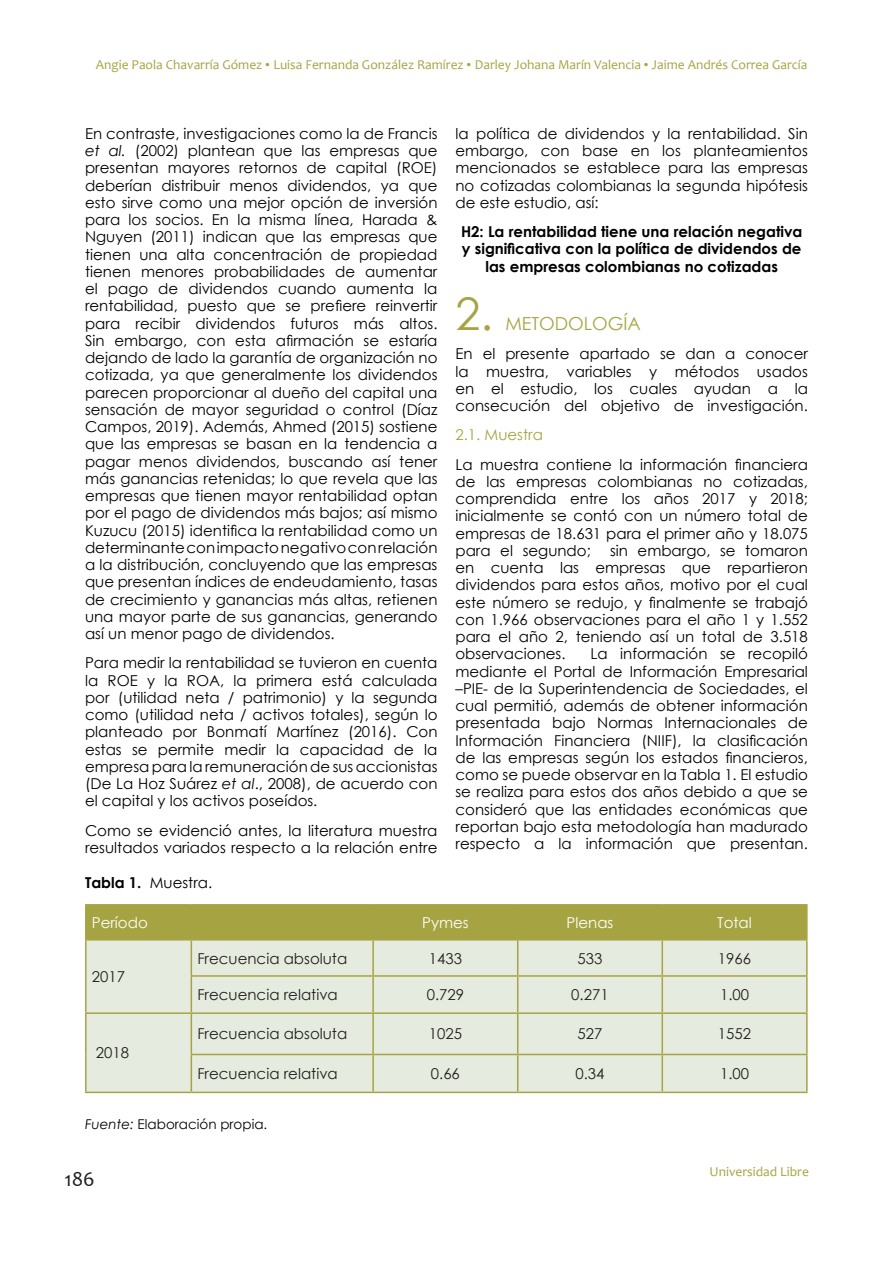
<style>
.page{position:relative;width:893px;height:1263px;background:#fff}
.page>*{position:absolute;margin:0;border:0;box-sizing:border-box;transform-origin:0 0}
.Titulo_1{font:45px "Century Gothic";color:#a6a442}
.t1{font:21px "Candara";color:#231f20}
.Titulo_1-2{font:18px "Century Gothic";color:#a6a442}
.Titulo_1-3{font:15px/17.2px "Century Gothic";color:#000;text-align:justify}
.Titulo_1-4{font:15px "Century Gothic";color:#231f20}
.Titulo_1-5{font:700 15px/17.2px "Century Gothic";color:#000;text-align:center}
.Titulo_1-6{font:15px "Century Gothic";color:#fff}
.Titulo_1-7{font:15px "Century Gothic";color:#a6a442}
.t2{font:13.5px "Candara";color:#a6a442}
.Titulo_1-8{font:13.5px "Century Gothic";color:#000}
.s1{font-family:"Times New Roman"}
.s2{font-style:italic}
.s3{font-weight:700}
</style>
<div class="page">
<div style="left:87px;top:905px;width:719px;height:34px;background:#a6a442"></div>
<div style="left:87px;top:940px;width:719px;height:152px;background:#e5ebde"></div>
<hr style="left:85px;top:904px;width:106px;height:1px;background:#a6a442">
<hr style="left:85px;top:905px;width:2px;height:34px;background:#a6a442">
<hr style="left:191px;top:904px;width:182px;height:1px;background:#a6a442">
<hr style="left:191px;top:905px;width:1px;height:34px;background:#a6a442">
<hr style="left:373px;top:904px;width:145px;height:1px;background:#a6a442">
<hr style="left:372px;top:905px;width:2px;height:34px;background:#a6a442">
<hr style="left:518px;top:904px;width:144px;height:1px;background:#a6a442">
<hr style="left:517px;top:905px;width:1px;height:34px;background:#a6a442">
<hr style="left:662px;top:904px;width:146px;height:1px;background:#a6a442">
<hr style="left:661px;top:905px;width:2px;height:34px;background:#a6a442">
<hr style="left:806px;top:905px;width:2px;height:34px;background:#a6a442">
<hr style="left:85px;top:939px;width:106px;height:1px;background:#a6a442">
<hr style="left:85px;top:940px;width:2px;height:36px;background:#a6a442">
<hr style="left:85px;top:976px;width:2px;height:36px;background:#a6a442">
<hr style="left:191px;top:939px;width:182px;height:1px;background:#a6a442">
<hr style="left:191px;top:940px;width:1px;height:35px;background:#a6a442">
<hr style="left:373px;top:939px;width:145px;height:1px;background:#a6a442">
<hr style="left:372px;top:940px;width:2px;height:35px;background:#a6a442">
<hr style="left:518px;top:939px;width:144px;height:1px;background:#a6a442">
<hr style="left:517px;top:940px;width:1px;height:35px;background:#a6a442">
<hr style="left:662px;top:939px;width:146px;height:1px;background:#a6a442">
<hr style="left:661px;top:940px;width:2px;height:35px;background:#a6a442">
<hr style="left:806px;top:940px;width:2px;height:35px;background:#a6a442">
<hr style="left:191px;top:975px;width:182px;height:2px;background:#a6a442">
<hr style="left:191px;top:977px;width:1px;height:35px;background:#a6a442">
<hr style="left:373px;top:975px;width:145px;height:2px;background:#a6a442">
<hr style="left:372px;top:977px;width:2px;height:35px;background:#a6a442">
<hr style="left:518px;top:975px;width:144px;height:2px;background:#a6a442">
<hr style="left:517px;top:977px;width:1px;height:35px;background:#a6a442">
<hr style="left:662px;top:975px;width:146px;height:2px;background:#a6a442">
<hr style="left:661px;top:977px;width:2px;height:35px;background:#a6a442">
<hr style="left:806px;top:977px;width:2px;height:35px;background:#a6a442">
<hr style="left:85px;top:1012px;width:106px;height:2px;background:#a6a442">
<hr style="left:85px;top:1014px;width:2px;height:40px;background:#a6a442">
<hr style="left:85px;top:1054px;width:2px;height:38px;background:#a6a442">
<hr style="left:85px;top:1092px;width:106px;height:1px;background:#a6a442">
<hr style="left:191px;top:1012px;width:182px;height:2px;background:#a6a442">
<hr style="left:191px;top:1014px;width:1px;height:40px;background:#a6a442">
<hr style="left:373px;top:1012px;width:145px;height:2px;background:#a6a442">
<hr style="left:372px;top:1014px;width:2px;height:40px;background:#a6a442">
<hr style="left:518px;top:1012px;width:144px;height:2px;background:#a6a442">
<hr style="left:517px;top:1014px;width:1px;height:40px;background:#a6a442">
<hr style="left:662px;top:1012px;width:146px;height:2px;background:#a6a442">
<hr style="left:661px;top:1014px;width:2px;height:40px;background:#a6a442">
<hr style="left:806px;top:1014px;width:2px;height:40px;background:#a6a442">
<hr style="left:191px;top:1054px;width:182px;height:1px;background:#a6a442">
<hr style="left:191px;top:1055px;width:1px;height:37px;background:#a6a442">
<hr style="left:373px;top:1054px;width:145px;height:1px;background:#a6a442">
<hr style="left:372px;top:1055px;width:2px;height:37px;background:#a6a442">
<hr style="left:518px;top:1054px;width:144px;height:1px;background:#a6a442">
<hr style="left:517px;top:1055px;width:1px;height:37px;background:#a6a442">
<hr style="left:662px;top:1054px;width:146px;height:1px;background:#a6a442">
<hr style="left:661px;top:1055px;width:2px;height:37px;background:#a6a442">
<hr style="left:806px;top:1055px;width:2px;height:37px;background:#a6a442">
<hr style="left:191px;top:1092px;width:182px;height:1px;background:#a6a442">
<hr style="left:373px;top:1092px;width:145px;height:1px;background:#a6a442">
<hr style="left:518px;top:1092px;width:144px;height:1px;background:#a6a442">
<hr style="left:662px;top:1092px;width:146px;height:1px;background:#a6a442">
<p class="t2" style="left:96px;top:56px;width:713px">Angie Paola Chavarría Gómez <span class="s1">•</span> Luisa Fernanda González Ramírez <span class="s1">•</span> Darley Johana Marín Valencia <span class="s1">•</span> Jaime Andrés Correa García</p>
<p class="Titulo_1-3" style="left:85px;top:125px;width:354px">En contraste, investigaciones como la de Francis <span class="s2">et al.</span> (2002) plantean que las empresas que presentan mayores retornos de capital (ROE) deberían distribuir menos dividendos, ya que esto sirve como una mejor opción de inversión para los socios. En la misma línea, Harada &amp; Nguyen (2011) indican que las empresas que tienen una alta concentración de propiedad tienen menores probabilidades de aumentar el pago de dividendos cuando aumenta la rentabilidad, puesto que se prefiere reinvertir para recibir dividendos futuros más altos.<br>Sin embargo, con esta afirmación se estaría dejando de lado la garantía de organización no cotizada, ya que generalmente los dividendos parecen proporcionar al dueño del capital una sensación de mayor seguridad o control (Díaz Campos, 2019). Además, Ahmed (2015) sostiene que las empresas se basan en la tendencia a pagar menos dividendos, buscando así tener más ganancias retenidas; lo que revela que las empresas que tienen mayor rentabilidad optan por el pago de dividendos más bajos; así mismo Kuzucu (2015) identifica la rentabilidad como un determinante con impacto negativo con relación a la distribución, concluyendo que las empresas que presentan índices de endeudamiento, tasas de crecimiento y ganancias más altas, retienen una mayor parte de sus ganancias, generando así un menor pago de dividendos.</p>
<p class="Titulo_1-3" style="left:85px;top:654px;width:354px">Para medir la rentabilidad se tuvieron en cuenta la ROE y la ROA, la primera está calculada por (utilidad neta / patrimonio) y la segunda como (utilidad neta / activos totales), según lo planteado por Bonmatí Martínez (2016). Con estas se permite medir la capacidad de la empresa para la remuneración de sus accionistas (De La Hoz Suárez <span class="s2">et al</span>., 2008), de acuerdo con el capital y los activos poseídos.</p>
<p class="Titulo_1-3" style="left:85px;top:821px;width:354px">Como se evidenció antes, la literatura muestra resultados variados respecto a la relación entre</p>
<p class="Titulo_1-3" style="left:85px;top:874px;width:129px"><span class="s3">Tabla 1.</span> Muestra.</p>
<p class="Titulo_1-3" style="left:455px;top:125px;width:354px">la política de dividendos y la rentabilidad. Sin embargo, con base en los planteamientos mencionados se establece para las empresas no cotizadas colombianas la segunda hipótesis de este estudio, así:</p>
<p class="Titulo_1-5" style="left:461px;top:222px;width:343px">H2: La rentabilidad tiene una relación negativa y significativa con la política de dividendos de las empresas colombianas no cotizadas</p>
<p class="Titulo_1" style="left:455px;top:282px;width:39px">2.</p>
<p class="Titulo_1-2" style="left:505px;top:311px;width:137px">METODOLOGÍA</p>
<p class="Titulo_1-3" style="left:455px;top:345px;width:354px">En el presente apartado se dan a conocer la muestra, variables y métodos usados en el estudio, los cuales ayudan a la consecución del objetivo de investigación.</p>
<p class="Titulo_1-7" style="left:455px;top:424px;width:89px">2.1. Muestra</p>
<p class="Titulo_1-3" style="left:455px;top:455px;width:354px">La muestra contiene la información financiera de las empresas colombianas no cotizadas, comprendida entre los años 2017 y 2018; inicialmente se contó con un número total de empresas de 18.631 para el primer año y 18.075 para el segundo;</p>
<p class="Titulo_1-3" style="left:455px;top:542px;width:354px;text-indent:155px">sin embargo, se tomaron en cuenta las empresas que repartieron dividendos para estos años, motivo por el cual este número se redujo, y finalmente se trabajó con 1.966 observaciones para el año 1 y 1.552 para el año 2, teniendo así un total de 3.518 observaciones.</p>
<p class="Titulo_1-3" style="left:455px;top:645px;width:354px;text-indent:135px">La información se recopiló mediante el Portal de Información Empresarial –PIE- de la Superintendencia de Sociedades, el cual permitió, además de obtener información presentada bajo Normas Internacionales de Información Financiera (NIIF), la clasificación de las empresas según los estados financieros, como se puede observar en la Tabla 1. El estudio se realiza para estos dos años debido a que se consideró que las entidades económicas que reportan bajo esta metodología han madurado respecto a la información que presentan.</p>
<p class="Titulo_1-6" style="left:92px;top:912px;width:58px">Período</p>
<p class="Titulo_1-6" style="left:422px;top:912px;width:48px">Pymes</p>
<p class="Titulo_1-6" style="left:567px;top:912px;width:48px">Plenas</p>
<p class="Titulo_1-6" style="left:717px;top:912px;width:36px">Total</p>
<p class="Titulo_1-4" style="left:92px;top:966px;width:35px">2017</p>
<p class="Titulo_1-4" style="left:96px;top:1042px;width:35px">2018</p>
<p class="Titulo_1-4" style="left:197px;top:947px;width:151px">Frecuencia absoluta</p>
<p class="Titulo_1-4" style="left:429px;top:947px;width:35px">1433</p>
<p class="Titulo_1-4" style="left:577px;top:947px;width:26px">533</p>
<p class="Titulo_1-4" style="left:718px;top:947px;width:35px">1966</p>
<p class="Titulo_1-4" style="left:197px;top:984px;width:142px">Frecuencia relativa</p>
<p class="Titulo_1-4" style="left:427px;top:984px;width:39px">0.729</p>
<p class="Titulo_1-4" style="left:571px;top:984px;width:39px">0.271</p>
<p class="Titulo_1-4" style="left:720px;top:984px;width:31px">1.00</p>
<p class="Titulo_1-4" style="left:197px;top:1023px;width:151px">Frecuencia absoluta</p>
<p class="Titulo_1-4" style="left:429px;top:1023px;width:35px">1025</p>
<p class="Titulo_1-4" style="left:577px;top:1023px;width:26px">527</p>
<p class="Titulo_1-4" style="left:718px;top:1023px;width:35px">1552</p>
<p class="Titulo_1-4" style="left:197px;top:1063px;width:142px">Frecuencia relativa</p>
<p class="Titulo_1-4" style="left:431px;top:1063px;width:31px">0.66</p>
<p class="Titulo_1-4" style="left:575px;top:1063px;width:31px">0.34</p>
<p class="Titulo_1-4" style="left:720px;top:1063px;width:31px">1.00</p>
<p class="Titulo_1-8" style="left:85px;top:1114px;width:184px"><span class="s2">Fuente:</span> Elaboración propia.</p>
<h2 class="t1" style="left:64px;top:1166px;width:32px">186</h2>
<p class="t2" style="left:709px;top:1163px;width:101px">Universidad Libre</p>
</div>
